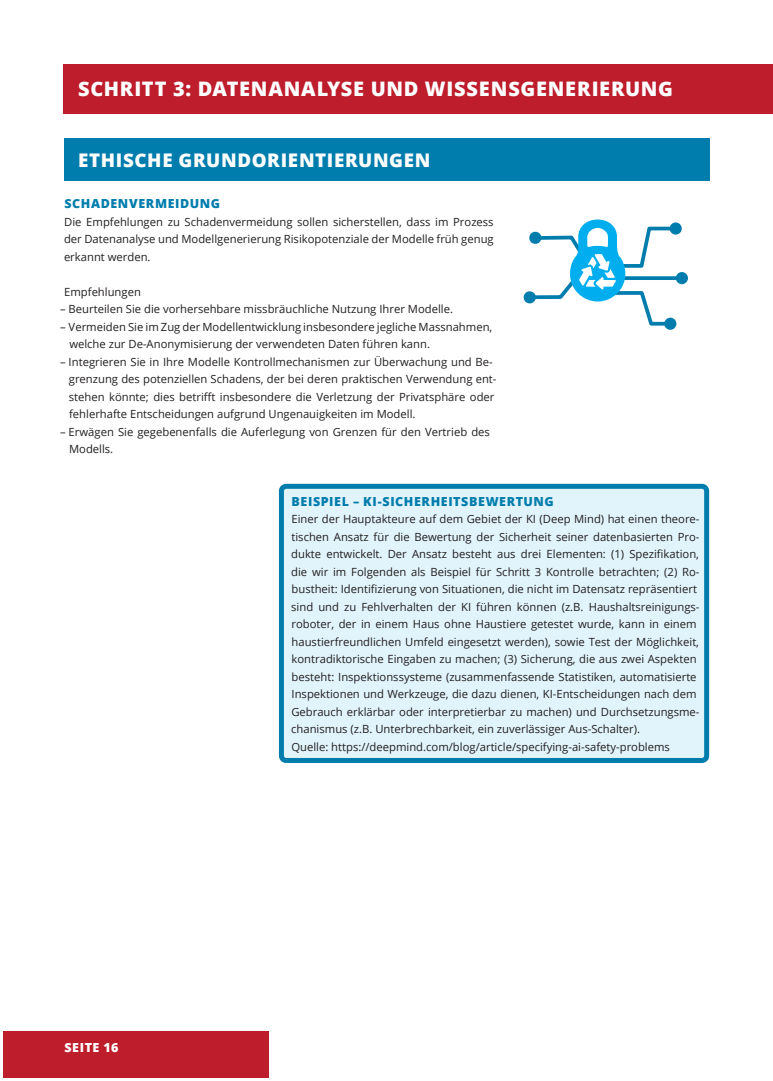
<style>
.page{position:relative;width:773px;height:1081px;background:#fff}
.page>*{position:absolute;margin:0;border:0;box-sizing:border-box;transform-origin:0 0}
.t1{font:800 20px "Open Sans";letter-spacing:.035em;color:#fff}
.Titel{font:800 18.75px "Open Sans";letter-spacing:.035em;color:#fff}
.text{font:800 12.5px "Open Sans";letter-spacing:.045em;color:#007dad}
.t2{font:800 12.5px "Open Sans";letter-spacing:.04em;color:#fff}
.text-2{font:11.25px/17.5px "Open Sans";color:#231f20}
</style>
<div class="page">
<div style="left:4px;top:1031px;width:265px;height:46px;background:#be1d2c"></div>
<div style="left:64px;top:64px;width:708px;height:49px;background:#be1d2c"></div>
<div style="left:64px;top:138px;width:645px;height:43px;background:#007dad"></div>
<svg style="left:664px;top:318px;width:12px;height:12px"></svg>
<div style="left:669px;top:222px;width:12px;height:13px;background:#007dad;border-radius:50%"></div>
<div style="left:675px;top:272px;width:12px;height:12px;background:#007dad;border-radius:50%"></div>
<svg style="left:523px;top:219px;width:156px;height:108px"></svg>
<div style="left:281px;top:486px;width:425px;height:274px;background:#e1f4fc;border-radius:5px"></div>
<div style="left:279px;top:484px;width:430px;height:279px;border:5px solid #007dad;border-radius:5px"></div>
<p class="t1" style="left:78px;top:74px;width:596px">SCHRITT 3: DATENANALYSE UND WISSENSGENERIERUNG</p>
<p class="Titel" style="left:78px;top:146px;width:354px">ETHISCHE GRUNDORIENTIERUNGEN</p>
<p class="text" style="left:64px;top:194px;width:157px">SCHADENVERMEIDUNG</p>
<p class="text-2" style="left:64px;top:213px;width:431px;text-align:justify">Die Empfehlungen zu Schadenvermeidung sollen sicherstellen, dass im Prozess der Datenanalyse und Modellgenerierung Risikopotenziale der Modelle früh genug erkannt werden.</p>
<p class="text-2" style="left:64px;top:283px;width:78px">Empfehlungen</p>
<p class="text-2" style="left:60px;top:300px;width:394px">– Beurteilen Sie die vorhersehbare missbräuchliche Nutzung Ihrer Modelle.</p>
<p class="text-2" style="left:69px;top:318px;width:424px;text-indent:-9px">– Vermeiden Sie im Zug der Modellentwicklung insbesondere jegliche Massnahmen, welche zur De-Anonymisierung der verwendeten Daten führen kann.</p>
<p class="text-2" style="left:69px;top:353px;width:429px;text-indent:-9px">– Integrieren Sie in Ihre Modelle Kontrollmechanismen zur Überwachung und Be&shy;grenzung des potenziellen Schadens, der bei deren praktischen Verwendung ent&shy;stehen könnte; dies betrifft insbesondere die Verletzung der Privatsphäre oder fehlerhafte Entscheidungen aufgrund Ungenauigkeiten im Modell.</p>
<p class="text-2" style="left:69px;top:423px;width:422px;text-indent:-9px">– Erwägen Sie gegebenenfalls die Auferlegung von Grenzen für den Vertrieb des<br>Modells.</p>
<p class="t2" style="left:64px;top:1037px;width:55px">SEITE 16</p>
<p class="text" style="left:291px;top:492px;width:264px">BEISPIEL – KI-SICHERHEITSBEWERTUNG</p>
<p class="text-2" style="left:291px;top:510px;width:410px">Einer der Hauptakteure auf dem Gebiet der KI (Deep Mind) hat einen theore&shy;tischen Ansatz für die Bewertung der Sicherheit seiner datenbasierten Pro&shy;dukte entwickelt. Der Ansatz besteht aus drei Elementen: (1) Spezifikation, die wir im Folgenden als Beispiel für Schritt 3 Kontrolle betrachten; (2) Ro&shy;bustheit: Identifizierung von Situationen, die nicht im Datensatz repräsentiert sind und zu Fehlverhalten der KI führen können (z.B. Haushaltsreinigungs&shy;roboter, der in einem Haus ohne Haustiere getestet wurde, kann in einem haustierfreundlichen Umfeld eingesetzt werden), sowie Test der Möglichkeit, kontradiktorische Eingaben zu machen; (3) Sicherung, die aus zwei Aspekten besteht: Inspektionssysteme (zusammenfassende Statistiken, automatisierte Inspektionen und Werkzeuge, die dazu dienen, KI-Entscheidungen nach dem Gebrauch erklärbar oder interpretierbar zu machen) und Durchsetzungsme&shy;chanismus (z.B. Unterbrechbarkeit, ein zuverlässiger Aus-Schalter).</p>
<p class="text-2" style="left:291px;top:738px;width:380px">Quelle: https://deepmind.com/blog/article/specifying-ai-safety-problems</p>
</div>
